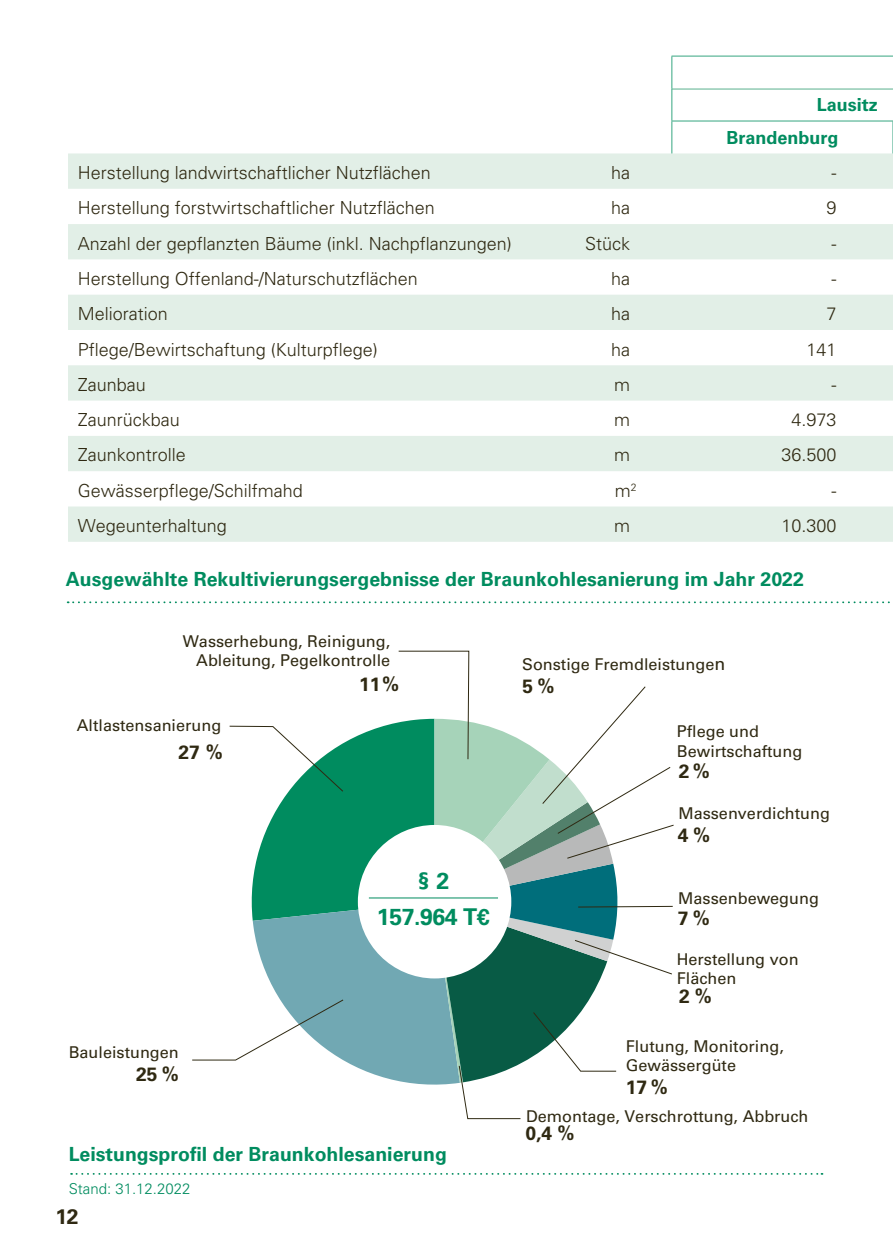
<style>
.page{position:relative;width:893px;height:1259px;background:#fff}
.page>*{position:absolute;margin:0;border:0;box-sizing:border-box;transform-origin:0 0}
.t1{font:700 23.1px/36px "Univers LT Std";letter-spacing:-.02em;color:#008c5f;text-align:center}
.t2{font:700 21px "Univers LT Std";color:#2f2912}
.t3{font:700 19.5px "Univers LT Std";color:#008c5f}
.t4{font:700 19.2px "Univers LT Std";color:#2f2912}
.t5{font:300 18px "Univers LT Std";color:#2f2912}
.t6{font:700 18px/32.7px "Univers LT Std";color:#008c5f}
.t7{font:16.2px/19.2px "Univers LT Std";color:#2f2912}
.t8{font:300 15px "Univers LT Std";color:#008c5f}
.s1{font-size:17.7px}
</style>
<div class="page">
<svg style="left:68px;top:601px;width:822px;height:2px"></svg>
<svg style="left:68px;top:153px;width:825px;height:389px;fill:#e2efe7"></svg>
<hr style="left:671px;top:56px;width:1px;height:33px;background:#36a681">
<hr style="left:671px;top:56px;width:222px;height:1px;background:#36a681">
<hr style="left:671px;top:89px;width:1px;height:32px;background:#36a681">
<hr style="left:671px;top:121px;width:1px;height:32px;background:#36a681">
<hr style="left:671px;top:120px;width:222px;height:1px;background:#36a681">
<hr style="left:892px;top:121px;width:1px;height:32px;background:#36a681">
<hr style="left:672px;top:89px;width:221px;height:1px;background:#59b18e">
<svg style="left:71px;top:1173px;width:751px;height:1px"></svg>
<svg style="left:192px;top:650px;width:482px;height:469px"></svg>
<p class="t6" style="left:726px;top:89px;width:153px;text-indent:90px">Lausitz<br>Brandenburg</p>
<p class="t5" style="left:78px;top:162px;width:355px">Herstellung landwirtschaftlicher Nutzflächen</p>
<p class="t5" style="left:611px;top:162px;width:21px">ha</p>
<p class="t5" style="left:831px;top:162px;width:7px">-</p>
<p class="t5" style="left:78px;top:197px;width:358px">Herstellung forstwirtschaftlicher Nutzflächen</p>
<p class="t5" style="left:611px;top:197px;width:21px">ha</p>
<p class="t5" style="left:826px;top:197px;width:12px">9</p>
<p class="t5" style="left:78px;top:232px;width:436px">Anzahl der gepflanzten Bäume (inkl. Nachpflanzungen)</p>
<p class="t5" style="left:585px;top:232px;width:46px">Stück</p>
<p class="t5" style="left:831px;top:232px;width:7px">-</p>
<p class="t5" style="left:78px;top:268px;width:342px">Herstellung Offenland-/Naturschutzflächen</p>
<p class="t5" style="left:611px;top:268px;width:21px">ha</p>
<p class="t5" style="left:831px;top:268px;width:7px">-</p>
<p class="t5" style="left:78px;top:303px;width:91px">Melioration</p>
<p class="t5" style="left:611px;top:303px;width:21px">ha</p>
<p class="t5" style="left:826px;top:303px;width:12px">7</p>
<p class="t5" style="left:78px;top:338px;width:302px">Pflege/Bewirtschaftung (Kulturpflege)</p>
<p class="t5" style="left:611px;top:338px;width:21px">ha</p>
<p class="t5" style="left:806px;top:338px;width:32px">141</p>
<p class="t5" style="left:78px;top:374px;width:70px">Zaunbau</p>
<p class="t5" style="left:614px;top:374px;width:18px">m</p>
<p class="t5" style="left:831px;top:374px;width:7px">-</p>
<p class="t5" style="left:78px;top:409px;width:104px">Zaunrückbau</p>
<p class="t5" style="left:614px;top:409px;width:18px">m</p>
<p class="t5" style="left:791px;top:409px;width:47px">4.973</p>
<p class="t5" style="left:78px;top:444px;width:110px">Zaunkontrolle</p>
<p class="t5" style="left:614px;top:444px;width:18px">m</p>
<p class="t5" style="left:781px;top:444px;width:57px">36.500</p>
<p class="t5" style="left:78px;top:479px;width:227px">Gewässerpflege/Schilfmahd</p>
<p class="t5" style="left:615px;top:479px;width:23px">m<sup>2</sup></p>
<p class="t5" style="left:831px;top:479px;width:7px">-</p>
<p class="t5" style="left:78px;top:515px;width:151px">Wegeunterhaltung</p>
<p class="t5" style="left:614px;top:515px;width:18px">m</p>
<p class="t5" style="left:781px;top:515px;width:57px">10.300</p>
<p class="t3" style="left:66px;top:567px;width:739px">Ausgewählte Rekultivierungsergebnisse der Braunkohlesanierung im Jahr 2022</p>
<p class="t7" style="left:183px;top:631px;width:209px;text-align:right">Wasserhebung, Reinigung,<br>Ableitung, Pegelkontrolle</p>
<p class="t4" style="left:359px;top:673px;width:42px">11%</p>
<p class="t7" style="left:77px;top:716px;width:146px">Altlastensanierung</p>
<p class="t4" style="left:178px;top:741px;width:46px">27 %</p>
<p class="t7" style="left:69px;top:1042px;width:112px">Bauleistungen</p>
<p class="t4" style="left:136px;top:1063px;width:44px">25 %</p>
<p class="t1" style="left:377px;top:863px;width:114px">§ 2<br>157.964 T€</p>
<p class="t3" style="left:69px;top:1143px;width:380px">Leistungsprofil der Braunkohlesanierung</p>
<p class="t8" style="left:69px;top:1179px;width:123px">Stand: 31.12.2022</p>
<p class="t2" style="left:55px;top:1204px;width:25px">12</p>
<p class="t7" style="left:522px;top:654px;width:205px">Sonstige Fremdleistunge<span class="s1">n</span></p>
<p class="t4" style="left:522px;top:675px;width:34px">5 %</p>
<p class="t7" style="left:677px;top:722px;width:127px">Pflege und<br>Bewirtschaftung</p>
<p class="t4" style="left:679px;top:759px;width:33px">2 %</p>
<p class="t7" style="left:678px;top:804px;width:153px">Massenverdichtung</p>
<p class="t4" style="left:678px;top:824px;width:34px">4 %</p>
<p class="t7" style="left:678px;top:889px;width:142px">Massenbewegung</p>
<p class="t4" style="left:678px;top:907px;width:33px">7 %</p>
<p class="t7" style="left:677px;top:949px;width:123px">Herstellung von<br>Flächen</p>
<p class="t4" style="left:679px;top:985px;width:34px">2 %</p>
<p class="t7" style="left:626px;top:1036px;width:159px">Flutung, Monitoring,<br>Gewässergüte</p>
<p class="t4" style="left:626px;top:1075px;width:43px">17%</p>
<p class="t7" style="left:526px;top:1106px;width:284px">Demontage, Verschrottung, Abbruch</p>
<p class="t4" style="left:526px;top:1122px;width:51px">0,4 %</p>
</div>
